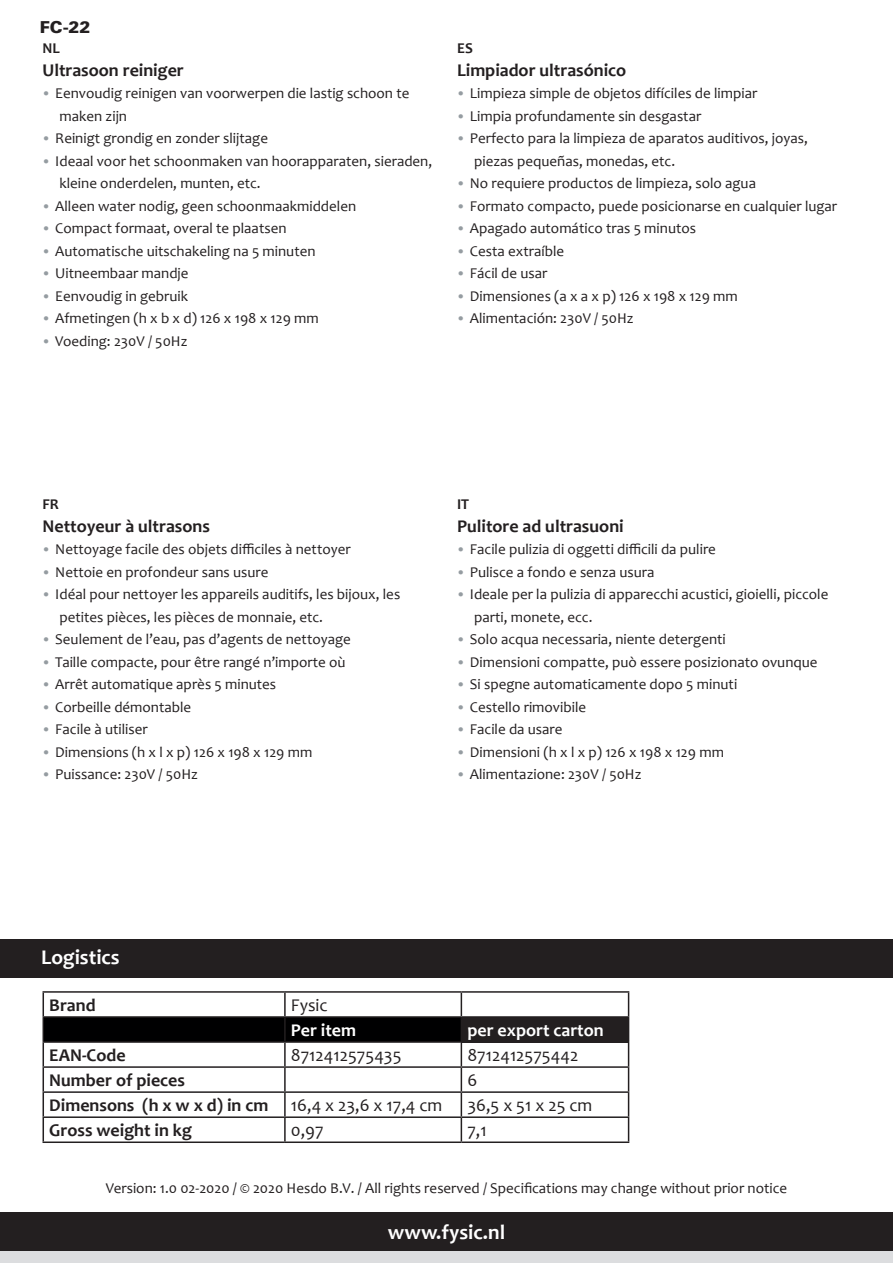
<style>
.page{position:relative;width:893px;height:1263px;background:#fff}
.page>*{position:absolute;margin:0;border:0;box-sizing:border-box;transform-origin:0 0}
._03_Babycare_Basis_B{font:700 21px "Candara";color:#fff}
._03_Babycare_Basis_B-2{font:700 18px "Candara";color:#231f20}
.t1{font:18px "Candara";color:#231f20}
.t2{font:700 18px "Candara";color:#fff}
.t3{font:900 16.5px "Univers LT Std";color:#231f20}
._03_Babycare_Basis_B-3{font:15px/22.5px "Candara";color:#231f20}
._03_Babycare_Basis_B-4{font:700 15px "Candara";color:#231f20}
.s1{font-family:"Calibri";font-weight:300;color:#959ca1}
</style>
<div class="page">
<div style="left:0;top:1242px;width:893px;height:21px;background:#dcdddf"></div>
<div style="left:0;top:1212px;width:893px;height:38px;background:#231f20"></div>
<div style="left:461px;top:1017px;width:168px;height:25px;background:#231f20"></div>
<hr style="left:43px;top:991px;width:242px;height:2px;background:#231f20">
<hr style="left:285px;top:991px;width:176px;height:2px;background:#231f20">
<hr style="left:461px;top:991px;width:168px;height:2px;background:#231f20">
<hr style="left:461px;top:1016px;width:168px;height:2px;background:#231f20">
<hr style="left:461px;top:1041px;width:168px;height:2px;background:#231f20">
<hr style="left:461px;top:1066px;width:168px;height:2px;background:#231f20">
<hr style="left:461px;top:1091px;width:168px;height:2px;background:#231f20">
<hr style="left:461px;top:1116px;width:168px;height:2px;background:#231f20">
<svg style="left:43px;top:993px;width:419px;height:148px"></svg>
<svg style="left:628px;top:993px;width:1px;height:148px"></svg>
<hr style="left:43px;top:1141px;width:242px;height:2px;background:#231f20">
<hr style="left:285px;top:1141px;width:176px;height:2px;background:#231f20">
<hr style="left:461px;top:1141px;width:168px;height:2px;background:#231f20">
<div style="left:0;top:940px;width:893px;height:38px;background:#231f20"></div>
<p class="t3" style="left:40px;top:17px;width:52px">FC-22</p>
<p class="_03_Babycare_Basis_B-4" style="left:43px;top:39px;width:19px">NL</p>
<p class="_03_Babycare_Basis_B-2" style="left:43px;top:59px;width:143px">Ultrasoon reiniger</p>
<p class="_03_Babycare_Basis_B-3" style="left:60px;top:82px;width:351px;text-indent:-17px"><span class="s1">•</span> Eenvoudig reinigen van voorwerpen die lastig schoon te maken zijn</p>
<p class="_03_Babycare_Basis_B-3" style="left:43px;top:127px;width:227px"><span class="s1">•</span> Reinigt grondig en zonder slijtage</p>
<p class="_03_Babycare_Basis_B-3" style="left:60px;top:150px;width:374px;text-indent:-17px"><span class="s1">•</span> Ideaal voor het schoonmaken van hoorapparaten, sieraden, kleine onderdelen, munten, etc.</p>
<p class="_03_Babycare_Basis_B-3" style="left:43px;top:195px;width:315px"><span class="s1">•</span> Alleen water nodig, geen schoonmaakmiddelen</p>
<p class="_03_Babycare_Basis_B-3" style="left:43px;top:217px;width:245px"><span class="s1">•</span> Compact formaat, overal te plaatsen</p>
<p class="_03_Babycare_Basis_B-3" style="left:43px;top:240px;width:275px"><span class="s1">•</span> Automatische uitschakeling na 5 minuten</p>
<p class="_03_Babycare_Basis_B-3" style="left:43px;top:262px;width:148px"><span class="s1">•</span> Uitneembaar mandje</p>
<p class="_03_Babycare_Basis_B-3" style="left:43px;top:285px;width:147px"><span class="s1">•</span> Eenvoudig in gebruik</p>
<p class="_03_Babycare_Basis_B-3" style="left:43px;top:307px;width:278px"><span class="s1">•</span> Afmetingen (h x b x d) 126 x 198 x 129 mm</p>
<p class="_03_Babycare_Basis_B-3" style="left:43px;top:330px;width:146px"><span class="s1">•</span> Voeding: 230V / 50Hz</p>
<p class="_03_Babycare_Basis_B-4" style="left:457px;top:39px;width:17px">ES</p>
<p class="_03_Babycare_Basis_B-2" style="left:457px;top:59px;width:171px">Limpiador ultrasónico</p>
<p class="_03_Babycare_Basis_B-3" style="left:457px;top:82px;width:302px"><span class="s1">•</span> Limpieza simple de objetos difíciles de limpiar</p>
<p class="_03_Babycare_Basis_B-3" style="left:457px;top:105px;width:246px"><span class="s1">•</span> Limpia profundamente sin desgastar</p>
<p class="_03_Babycare_Basis_B-3" style="left:474px;top:127px;width:335px;text-indent:-17px"><span class="s1">•</span> Perfecto para la limpieza de aparatos auditivos, joyas, piezas pequeñas, monedas, etc.</p>
<p class="_03_Babycare_Basis_B-3" style="left:457px;top:172px;width:300px"><span class="s1">•</span> No requiere productos de limpieza, solo agua</p>
<p class="_03_Babycare_Basis_B-3" style="left:457px;top:195px;width:382px"><span class="s1">•</span> Formato compacto, puede posicionarse en cualquier lugar</p>
<p class="_03_Babycare_Basis_B-3" style="left:457px;top:217px;width:240px"><span class="s1">•</span> Apagado automático tras 5 minutos</p>
<p class="_03_Babycare_Basis_B-3" style="left:457px;top:240px;width:109px"><span class="s1">•</span> Cesta extraíble</p>
<p class="_03_Babycare_Basis_B-3" style="left:457px;top:262px;width:92px"><span class="s1">•</span> Fácil de usar</p>
<p class="_03_Babycare_Basis_B-3" style="left:457px;top:285px;width:282px"><span class="s1">•</span> Dimensiones (a x a x p) 126 x 198 x 129 mm</p>
<p class="_03_Babycare_Basis_B-3" style="left:457px;top:307px;width:178px"><span class="s1">•</span> Alimentación: 230V / 50Hz</p>
<p class="_03_Babycare_Basis_B-4" style="left:43px;top:495px;width:18px">FR</p>
<p class="_03_Babycare_Basis_B-2" style="left:43px;top:514px;width:169px">Nettoyeur à ultrasons</p>
<p class="_03_Babycare_Basis_B-3" style="left:43px;top:538px;width:310px"><span class="s1">•</span> Nettoyage facile des objets difficiles à nettoyer</p>
<p class="_03_Babycare_Basis_B-3" style="left:43px;top:560px;width:227px"><span class="s1">•</span> Nettoie en profondeur sans usure</p>
<p class="_03_Babycare_Basis_B-3" style="left:60px;top:583px;width:342px;text-indent:-17px"><span class="s1">•</span> Idéal pour nettoyer les appareils auditifs, les bijoux, les petites pièces, les pièces de monnaie, etc.</p>
<p class="_03_Babycare_Basis_B-3" style="left:43px;top:628px;width:310px"><span class="s1">•</span> Seulement de l’eau, pas d’agents de nettoyage</p>
<p class="_03_Babycare_Basis_B-3" style="left:43px;top:650px;width:305px"><span class="s1">•</span> Taille compacte, pour être rangé n’importe où</p>
<p class="_03_Babycare_Basis_B-3" style="left:43px;top:673px;width:235px"><span class="s1">•</span> Arrêt automatique après 5 minutes</p>
<p class="_03_Babycare_Basis_B-3" style="left:43px;top:695px;width:150px"><span class="s1">•</span> Corbeille démontable</p>
<p class="_03_Babycare_Basis_B-3" style="left:43px;top:718px;width:107px"><span class="s1">•</span> Facile à utiliser</p>
<p class="_03_Babycare_Basis_B-3" style="left:43px;top:740px;width:271px"><span class="s1">•</span> Dimensions (h x l x p) 126 x 198 x 129 mm</p>
<p class="_03_Babycare_Basis_B-3" style="left:43px;top:763px;width:157px"><span class="s1">•</span> Puissance: 230V / 50Hz</p>
<p class="_03_Babycare_Basis_B-4" style="left:457px;top:495px;width:14px">IT</p>
<p class="_03_Babycare_Basis_B-2" style="left:457px;top:514px;width:168px">Pulitore ad ultrasuoni</p>
<p class="_03_Babycare_Basis_B-3" style="left:457px;top:538px;width:260px"><span class="s1">•</span> Facile pulizia di oggetti difficili da pulire</p>
<p class="_03_Babycare_Basis_B-3" style="left:457px;top:560px;width:199px"><span class="s1">•</span> Pulisce a fondo e senza usura</p>
<p class="_03_Babycare_Basis_B-3" style="left:474px;top:583px;width:356px;text-indent:-17px"><span class="s1">•</span> Ideale per la pulizia di apparecchi acustici, gioielli, piccole parti, monete, ecc.</p>
<p class="_03_Babycare_Basis_B-3" style="left:457px;top:628px;width:270px"><span class="s1">•</span> Solo acqua necessaria, niente detergenti</p>
<p class="_03_Babycare_Basis_B-3" style="left:457px;top:650px;width:362px"><span class="s1">•</span> Dimensioni compatte, può essere posizionato ovunque</p>
<p class="_03_Babycare_Basis_B-3" style="left:457px;top:673px;width:282px"><span class="s1">•</span> Si spegne automaticamente dopo 5 minuti</p>
<p class="_03_Babycare_Basis_B-3" style="left:457px;top:695px;width:131px"><span class="s1">•</span> Cestello rimovibile</p>
<p class="_03_Babycare_Basis_B-3" style="left:457px;top:718px;width:107px"><span class="s1">•</span> Facile da usare</p>
<p class="_03_Babycare_Basis_B-3" style="left:457px;top:740px;width:268px"><span class="s1">•</span> Dimensioni (h x l x p) 126 x 198 x 129 mm</p>
<p class="_03_Babycare_Basis_B-3" style="left:457px;top:763px;width:186px"><span class="s1">•</span> Alimentazione: 230V / 50Hz</p>
<p class="_03_Babycare_Basis_B" style="left:41px;top:944px;width:80px">Logistics</p>
<p class="_03_Babycare_Basis_B-2" style="left:49px;top:994px;width:48px">Brand</p>
<p class="t1" style="left:291px;top:994px;width:38px">Fysic</p>
<p class="t2" style="left:291px;top:1019px;width:67px">Per item</p>
<p class="t2" style="left:467px;top:1019px;width:138px">per export carton</p>
<p class="_03_Babycare_Basis_B-2" style="left:49px;top:1044px;width:78px">EAN-Code</p>
<p class="t1" style="left:291px;top:1044px;width:112px">8712412575435</p>
<p class="t1" style="left:467px;top:1044px;width:112px">8712412575442</p>
<p class="_03_Babycare_Basis_B-2" style="left:49px;top:1069px;width:137px">Number of pieces</p>
<p class="t1" style="left:467px;top:1069px;width:11px">6</p>
<p class="_03_Babycare_Basis_B-2" style="left:49px;top:1094px;width:221px">Dimensons (h x w x d) in cm</p>
<p class="t1" style="left:291px;top:1094px;width:153px">16,4 x 23,6 x 17,4 cm</p>
<p class="t1" style="left:467px;top:1094px;width:126px">36,5 x 51 x 25 cm</p>
<p class="_03_Babycare_Basis_B-2" style="left:49px;top:1119px;width:144px">Gross weight in kg</p>
<p class="t1" style="left:291px;top:1119px;width:34px">0,97</p>
<p class="t1" style="left:467px;top:1119px;width:21px">7,1</p>
<p class="_03_Babycare_Basis_B-3" style="left:106px;top:1177px;width:683px">Version: 1.0 02-2020 / © 2020 Hesdo B.V. / All rights reserved / Specifications may change without prior notice</p>
<p class="_03_Babycare_Basis_B" style="left:388px;top:1219px;width:119px">www.fysic.nl</p>
</div>
